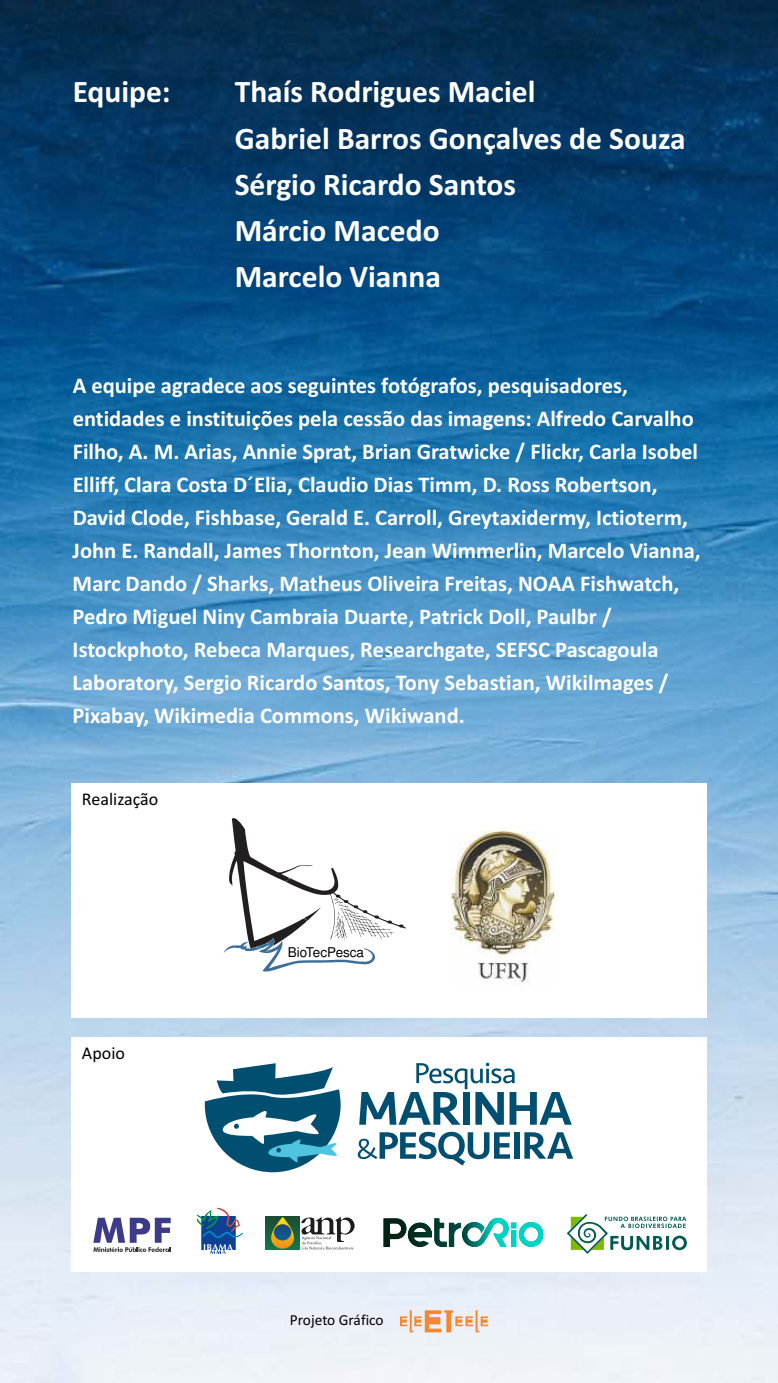
<style>
.page{position:relative;width:778px;height:1383px;background:#fff}
.page>*{position:absolute;margin:0;border:0;box-sizing:border-box;transform-origin:0 0}
.t1{font:700 31.5px/46.1px "Calibri";color:#fff}
.t2{font:700 22.5px/32.9px "Calibri";color:#fff}
.t3{font:18px "Calibri";color:#000}
.t4{font:15.3px "Calibri";color:#000}
.t5{font:13.5px "Nimbus San L";color:#000}
</style>
<div class="page">
<img style="left:0;top:0;width:778px;height:1382px">
<div style="left:71px;top:783px;width:635px;height:235px;background:#fff"></div>
<svg style="left:400px;top:1310px;width:88px;height:22px;background:#eec7ad"></svg>
<div style="left:71px;top:1036px;width:635px;height:235px;background:#fff"></div>
<svg style="left:224px;top:818px;width:182px;height:154px"></svg>
<img style="left:452px;top:832px;width:102px;height:153px">
<svg style="left:359px;top:1062px;width:212px;height:62px"></svg>
<svg style="left:358px;top:1131px;width:152px;height:34px"></svg>
<div style="left:514px;top:1132px;width:5px;height:26px;background:#004f70"></div>
<svg style="left:524px;top:1132px;width:49px;height:26px"></svg>
<svg style="left:205px;top:1063px;width:135px;height:109px"></svg>
<svg style="left:93px;top:1208px;width:594px;height:46px"></svg>
<h1 class="t1" style="left:73px;top:71px;width:99px">Equipe:</h1>
<h1 class="t1" style="left:235px;top:71px;width:452px">Thaís Rodrigues Maciel<br>Gabriel Barros Gonçalves de Souza<br>Sérgio Ricardo Santos<br>Márcio Macedo<br>Marcelo Vianna</h1>
<p class="t2" style="left:73px;top:371px;width:629px">A equipe agradece aos seguintes fotógrafos, pesquisadores, entidades e instituições pela cessão das imagens: Alfredo Carvalho Filho, A. M. Arias, Annie Sprat, Brian Gratwicke / Flickr, Carla Isobel Elliff, Clara Costa D´Elia, Claudio Dias Timm, D. Ross Robertson, David Clode, Fishbase, Gerald E. Carroll, Greytaxidermy, Ictioterm, John E. Randall, James Thornton, Jean Wimmerlin, Marcelo Vianna, Marc Dando / Sharks, Matheus Oliveira Freitas, NOAA Fishwatch, Pedro Miguel Niny Cambraia Duarte, Patrick Doll, Paulbr / Istockphoto, Rebeca Marques, Researchgate, SEFSC Pascagoula Laboratory, Sergio Ricardo Santos, Tony Sebastian, Wikilmages / Pixabay, Wikimedia Commons, Wikiwand.</p>
<p class="t3" style="left:82px;top:792px;width:78px">Realização</p>
<p class="t3" style="left:82px;top:1046px;width:44px">Apoio</p>
<p class="t5" style="left:288px;top:947px;width:78px">BioTecPesca</p>
<p class="t4" style="left:290px;top:1313px;width:95px">Projeto Gráfico</p>
</div>
